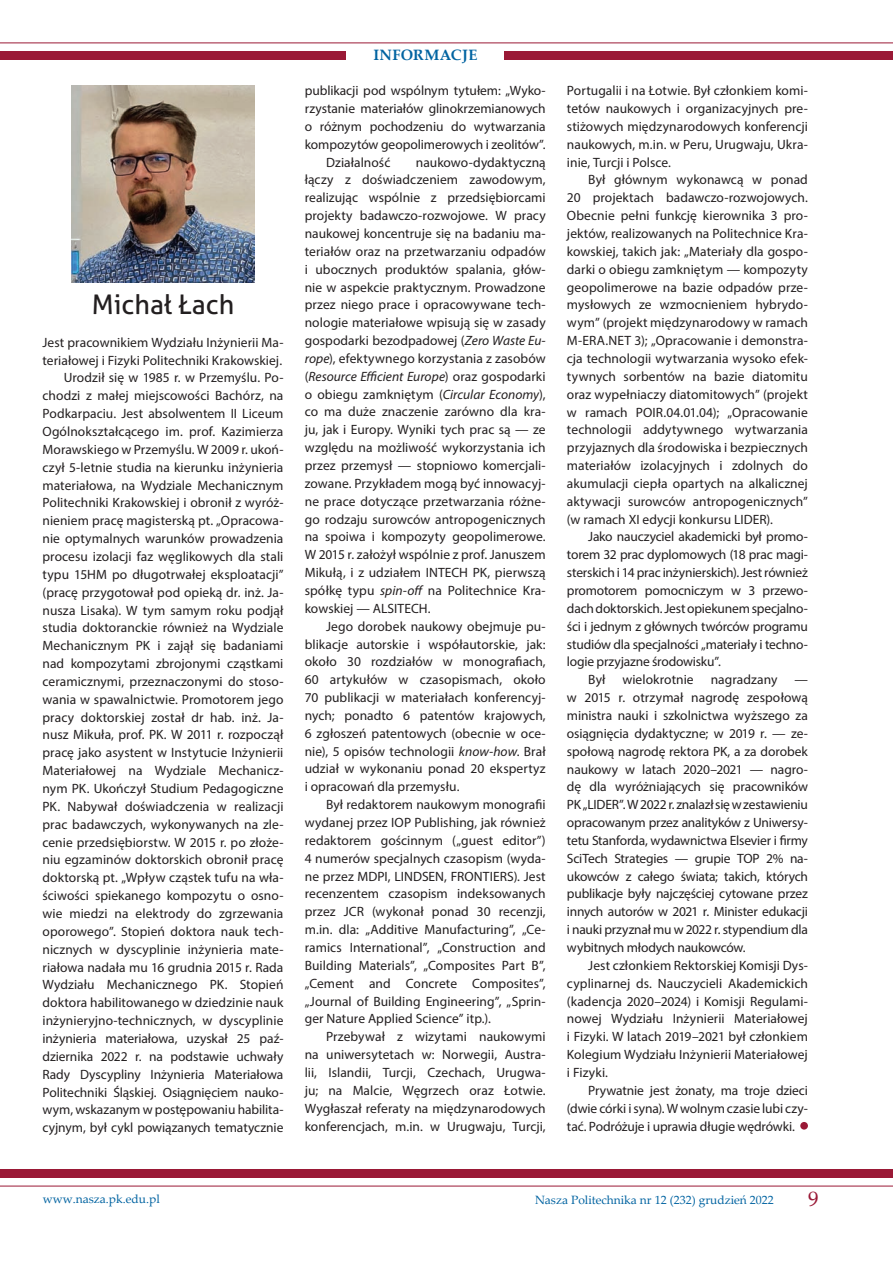
<style>
.page{position:relative;width:893px;height:1263px;background:#fff}
.page>*{position:absolute;margin:0;border:0;box-sizing:border-box;transform-origin:0 0}
.doctor_hab_nazwisko{font:27px "Aller";color:#231f20}
.t1{font:21px "Palatino Linotype";color:#9a1936}
.t2{font:700 15px "Palatino Linotype";letter-spacing:.02em;color:#0063a1}
.tekst_zasadniczy_3_n{font:13.5px/17.9px "Myriad Pro";color:#231f20;text-align:justify}
.t3{font:12px "Palatino Linotype";color:#0063a1}
.s1{font-style:italic}
</style>
<div class="page">
<div style="left:0;top:51px;width:893px;height:9px;background:#9a1936"></div>
<hr style="left:0;top:43px;width:893px;height:1px;background:#9a1936">
<div style="left:0;top:1169px;width:893px;height:9px;background:#9a1936"></div>
<hr style="left:0;top:1186px;width:893px;height:1px;background:#9a1936">
<div style="left:347px;top:45px;width:157px;height:21px;background:#fff"></div>
<img style="left:72px;top:85px;width:182px;height:198px">
<div style="left:800px;top:1122px;width:8px;height:7px;background:#9a1936;border-radius:50%"></div>
<p class="doctor_hab_nazwisko" style="left:92px;top:288px;width:144px">Michał Łach</p>
<p class="tekst_zasadniczy_3_n" style="left:43px;top:333px;width:242px">Jest pracownikiem Wydziału Inżynierii Ma&shy;teriałowej i Fizyki Politechniki Krakowskiej.</p>
<p class="tekst_zasadniczy_3_n" style="left:43px;top:369px;width:242px;text-indent:21px">Urodził się w 1985 r. w Przemyślu. Po&shy;chodzi z małej miejscowości Bachórz, na Podkarpaciu. Jest absolwentem II Liceum Ogólnokształcącego im. prof. Kazimierza Morawskiego w Przemyślu. W 2009 r. ukoń&shy;czył 5-letnie studia na kierunku inżynieria materiałowa, na Wydziale Mechanicznym Politechniki Krakowskiej i obronił z wyróż&shy;nieniem pracę magisterską pt. „Opracowa&shy;nie optymalnych warunków prowadzenia procesu izolacji faz węglikowych dla stali typu 15HM po długotrwałej eksploatacji” (pracę przygotował pod opieką dr. inż. Ja&shy;nusza Lisaka). W tym samym roku podjął studia doktoranckie również na Wydziale Mechanicznym PK i zajął się badaniami nad kompozytami zbrojonymi cząstkami ceramicznymi, przeznaczonymi do stoso&shy;wania w spawalnictwie. Promotorem jego pracy doktorskiej został dr hab. inż. Ja&shy;nusz Mikuła, prof. PK. W 2011 r. rozpoczął pracę jako asystent w Instytucie Inżynierii Materiałowej na Wydziale Mechanicz&shy;nym PK. Ukończył Studium Pedagogiczne PK. Nabywał doświadczenia w realizacji prac badawczych, wykonywanych na zle&shy;cenie przedsiębiorstw. W 2015 r. po złoże&shy;niu egzaminów doktorskich obronił pracę doktorską pt. „Wpływ cząstek tufu na wła&shy;ściwości spiekanego kompozytu o osno&shy;wie miedzi na elektrody do zgrzewania oporowego”. Stopień doktora nauk tech&shy;nicznych w dyscyplinie inżynieria mate&shy;riałowa nadała mu 16 grudnia 2015 r. Rada Wydziału Mechanicznego PK. Stopień doktora habilitowanego w dziedzinie nauk inżynieryjno-technicznych, w dyscyplinie inżynieria materiałowa, uzyskał 25 paź&shy;dziernika 2022 r. na podstawie uchwały Rady Dyscypliny Inżynieria Materiałowa Politechniki Śląskiej. Osiągnięciem nauko&shy;wym, wskazanym w postępowaniu habilita&shy;cyjnym, był cykl powiązanych tematycznie</p>
<p class="t2" style="left:373px;top:45px;width:106px">INFORMACJE</p>
<p class="tekst_zasadniczy_3_n" style="left:305px;top:81px;width:242px">publikacji pod wspólnym tytułem: „Wyko&shy;rzystanie materiałów glinokrzemianowych o różnym pochodzeniu do wytwarzania kompozytów geopolimerowych i zeolitów”.</p>
<p class="tekst_zasadniczy_3_n" style="left:326px;top:153px;width:66px">Działalność</p>
<p class="tekst_zasadniczy_3_n" style="left:305px;top:153px;width:242px;text-indent:111px">naukowo-dydaktyczną łączy z doświadczeniem zawodowym, realizując wspólnie z przedsiębiorcami projekty badawczo-rozwojowe. W pracy naukowej koncentruje się na badaniu ma&shy;teriałów oraz na przetwarzaniu odpadów i ubocznych produktów spalania, głów&shy;nie w aspekcie praktycznym. Prowadzone przez niego prace i opracowywane tech&shy;nologie materiałowe wpisują się w zasady gospodarki bezodpadowej (<span class="s1">Zero Waste Eu&shy;rope</span>), efektywnego korzystania z zasobów (<span class="s1">Resource Efficient Europe</span>) oraz gospodarki o obiegu zamkniętym (<span class="s1">Circular Economy</span>), co ma duże znaczenie zarówno dla kra&shy;ju, jak i Europy. Wyniki tych prac są — ze względu na możliwość wykorzystania ich przez przemysł — stopniowo komercjali&shy;zowane. Przykładem mogą być innowacyj&shy;ne prace dotyczące przetwarzania różne&shy;go rodzaju surowców antropogenicznych na spoiwa i kompozyty geopolimerowe.<br>W 2015 r. założył wspólnie z prof. Januszem Mikułą, i z udziałem INTECH PK, pierwszą spółkę typu <span class="s1">spin-off</span> na Politechnice Kra&shy;kowskiej — ALSITECH.</p>
<p class="tekst_zasadniczy_3_n" style="left:305px;top:617px;width:242px;text-indent:21px">Jego dorobek naukowy obejmuje pu&shy;blikacje autorskie i współautorskie, jak: około 30 rozdziałów w monografiach, 60 artykułów w czasopismach, około 70 publikacji w materiałach konferencyj&shy;nych; ponadto 6 patentów krajowych, 6 zgłoszeń patentowych (obecnie w oce&shy;nie), 5 opisów technologii <span class="s1">know-how</span>. Brał udział w wykonaniu ponad 20 ekspertyz i opracowań dla przemysłu.</p>
<p class="tekst_zasadniczy_3_n" style="left:305px;top:795px;width:242px;text-indent:21px">Był redaktorem naukowym monografii wydanej przez IOP Publishing, jak również redaktorem gościnnym („guest editor”)<br>4 numerów specjalnych czasopism (wyda&shy;ne przez MDPI, LINDSEN, FRONTIERS). Jest recenzentem czasopism indeksowanych przez JCR (wykonał ponad 30 recenzji, m.in. dla: „Additive Manufacturing”, „Ce&shy;ramics International”, „Construction and Building Materials”, „Composites Part B”, „Cement and Concrete Composites”, „Journal of Building Engineering”, „Sprin&shy;ger Nature Applied Science” itp.).</p>
<p class="tekst_zasadniczy_3_n" style="left:305px;top:1028px;width:242px;text-indent:21px">Przebywał z wizytami naukowymi na uniwersytetach w: Norwegii, Austra&shy;lii, Islandii, Turcji, Czechach, Urugwa&shy;ju; na Malcie, Węgrzech oraz Łotwie.<br>Wygłaszał referaty na międzynarodowych konferencjach, m.in. w Urugwaju, Turcji,</p>
<p class="tekst_zasadniczy_3_n" style="left:567px;top:81px;width:242px">Portugalii i na Łotwie. Był członkiem komi&shy;tetów naukowych i organizacyjnych pre&shy;stiżowych międzynarodowych konferencji naukowych, m.in. w Peru, Urugwaju, Ukra&shy;inie, Turcji i Polsce.</p>
<p class="tekst_zasadniczy_3_n" style="left:567px;top:171px;width:242px;text-indent:21px">Był głównym wykonawcą w ponad 20 projektach badawczo-rozwojowych.<br>Obecnie pełni funkcję kierownika 3 pro&shy;jektów, realizowanych na Politechnice Kra&shy;kowskiej, takich jak: „Materiały dla gospo&shy;darki o obiegu zamkniętym — kompozyty geopolimerowe na bazie odpadów prze&shy;mysłowych ze wzmocnieniem hybrydo&shy;wym” (projekt międzynarodowy w ramach M-ERA.NET 3); „Opracowanie i demonstra&shy;cja technologii wytwarzania wysoko efek&shy;tywnych sorbentów na bazie diatomitu oraz wypełniaczy diatomitowych” (projekt w ramach POIR.04.01.04); „Opracowanie technologii addytywnego wytwarzania przyjaznych dla środowiska i bezpiecznych materiałów izolacyjnych i zdolnych do akumulacji ciepła opartych na alkalicznej aktywacji surowców antropogenicznych” (w ramach XI edycji konkursu LIDER).</p>
<p class="tekst_zasadniczy_3_n" style="left:567px;top:528px;width:242px;text-indent:21px">Jako nauczyciel akademicki był promo&shy;torem 32 prac dyplomowych (18 prac magi&shy;sterskich i 14 prac inżynierskich). Jest również promotorem pomocniczym w 3 przewo&shy;dach doktorskich. Jest opiekunem specjalno&shy;ści i jednym z głównych twórców programu studiów dla specjalności „materiały i techno&shy;logie przyjazne środowisku”.</p>
<p class="tekst_zasadniczy_3_n" style="left:588px;top:671px;width:19px">Był</p>
<p class="tekst_zasadniczy_3_n" style="left:622px;top:671px;width:73px">wielokrotnie</p>
<p class="tekst_zasadniczy_3_n" style="left:711px;top:671px;width:68px">nagradzany</p>
<p class="tekst_zasadniczy_3_n" style="left:567px;top:671px;width:242px;text-indent:227px">— w 2015 r. otrzymał nagrodę zespołową ministra nauki i szkolnictwa wyższego za osiągnięcia dydaktyczne; w 2019 r. — ze&shy;społową nagrodę rektora PK, a za dorobek naukowy w latach 2020–2021 — nagro&shy;dę dla wyróżniających się pracowników PK „LIDER”. W 2022 r. znalazł się w zestawieniu opracowanym przez analityków z Uniwersy&shy;tetu Stanforda, wydawnictwa Elsevier i firmy SciTech Strategies — grupie TOP 2% na&shy;ukowców z całego świata; takich, których publikacje były najczęściej cytowane przez innych autorów w 2021 r. Minister edukacji i nauki przyznał mu w 2022 r. stypendium dla wybitnych młodych naukowców.</p>
<p class="tekst_zasadniczy_3_n" style="left:567px;top:956px;width:242px;text-indent:21px">Jest członkiem Rektorskiej Komisji Dys&shy;cyplinarnej ds. Nauczycieli Akademickich (kadencja 2020–2024) i Komisji Regulami&shy;nowej Wydziału Inżynierii Materiałowej i Fizyki. W latach 2019–2021 był członkiem Kolegium Wydziału Inżynierii Materiałowej i Fizyki.</p>
<p class="tekst_zasadniczy_3_n" style="left:567px;top:1081px;width:242px;text-indent:21px">Prywatnie jest żonaty, ma troje dzieci (dwie córki i syna). W wolnym czasie lubi czy&shy;tać. Podróżuje i uprawia długie wędrówki.</p>
<p class="t3" style="left:43px;top:1190px;width:118px">www.nasza.pk.edu.pl</p>
<p class="t3" style="left:535px;top:1191px;width:240px">Nasza Politechnika nr 12 (232) grudzień 2022</p>
<h2 class="t1" style="left:808px;top:1184px;width:12px">9</h2>
</div>
